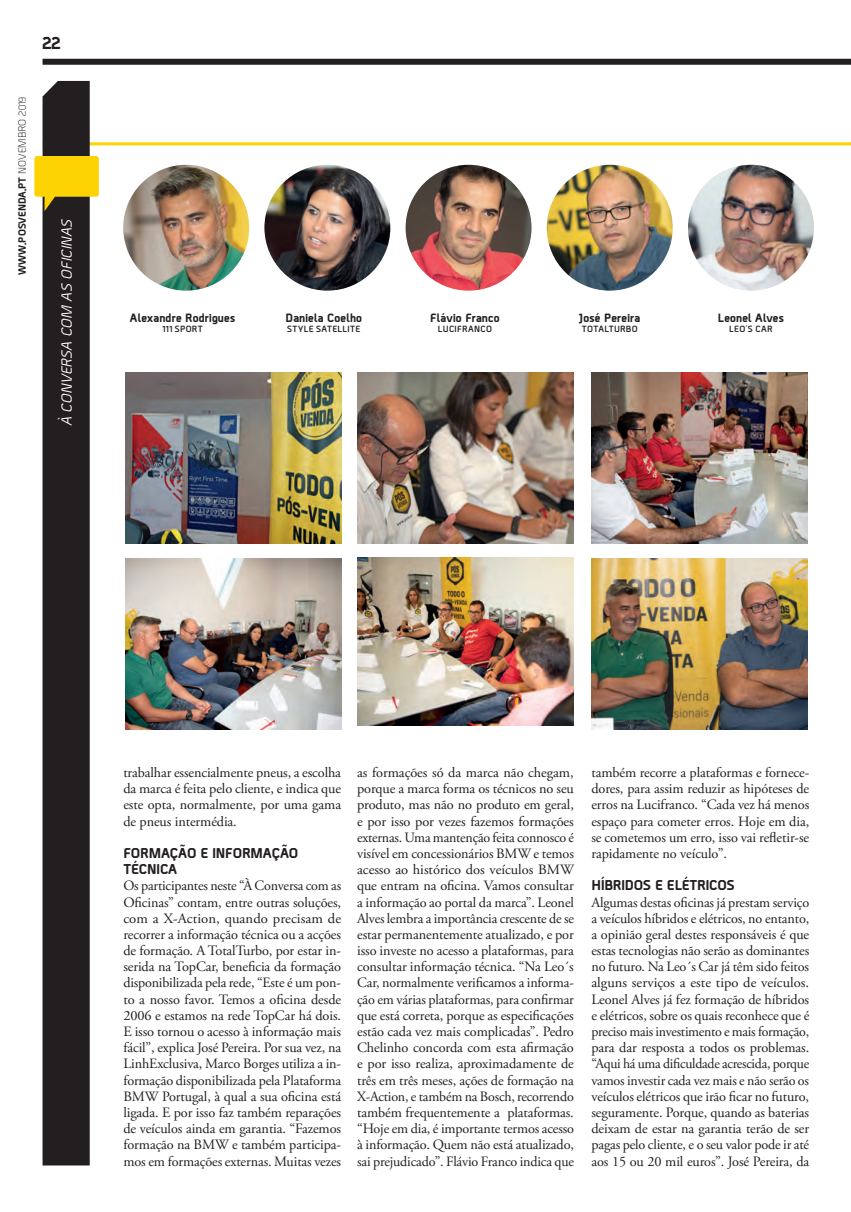
<style>
.page{position:relative;width:851px;height:1212px;background:#fff}
.page>*{position:absolute;margin:0;border:0;box-sizing:border-box;transform-origin:0 0}
.t1{font:800 18px "Borda";color:#231f20}
._1_titulo_34pt{font:italic 500 14.7px "Borda";color:#fff}
.TEXTO1{font:14.25px/16.2px "Adobe Garamond Pro";letter-spacing:-.005em;color:#231f20;text-align:justify}
.TEXTO1-2{font:800 14.25px "Borda";letter-spacing:-.005em;color:#231f20}
.Texto_Corrido_PVP{font:800 12px "Borda";letter-spacing:.015em;color:#231f20}
.t2{font:800 10.5px "Borda";color:#231f20}
.Texto_Corrido_PVP-2{font:700 9px "Borda";letter-spacing:.04em;color:#231f20}
.s1{font-weight:400}
</style>
<div class="page">
<hr style="left:43px;top:142px;width:807px;height:3px;background:#fed304">
<div style="left:43px;top:59px;width:807px;height:6px;background:#231f20"></div>
<div style="left:43px;top:81px;width:47px;height:1084px;background:#231f20"></div>
<svg style="left:34px;top:156px;width:65px;height:55px"></svg>
<img style="left:125px;top:372px;width:216px;height:171px">
<img style="left:357px;top:557px;width:216px;height:168px">
<img style="left:591px;top:372px;width:216px;height:171px">
<img style="left:125px;top:558px;width:216px;height:171px">
<img style="left:357px;top:372px;width:216px;height:171px">
<img style="left:591px;top:558px;width:216px;height:171px">
<img style="left:123px;top:165px;width:126px;height:126px;border-radius:63px">
<img style="left:687px;top:165px;width:126px;height:126px;border-radius:63px">
<img style="left:264px;top:165px;width:126px;height:126px;border-radius:63px">
<img style="left:405px;top:165px;width:126px;height:126px;border-radius:63px">
<img style="left:546px;top:165px;width:126px;height:126px;border-radius:63px">
<p class="t1" style="left:43px;top:29px;width:20px">22</p>
<p class="t2" style="left:15px;top:275px;width:179px;rotate:-90deg">WWW.POSVENDA.PT <span class="s1">NOVEMBRO 2019</span></p>
<p class="_1_titulo_34pt" style="left:57px;top:426px;width:209px;rotate:-90deg">À CONVERSA COM AS OFICINAS</p>
<p class="Texto_Corrido_PVP" style="left:130px;top:309px;width:107px">Alexandre Rodrigues</p>
<p class="Texto_Corrido_PVP-2" style="left:162px;top:322px;width:42px">111 SPORT</p>
<p class="Texto_Corrido_PVP" style="left:285px;top:309px;width:78px">Daniela Coelho</p>
<p class="Texto_Corrido_PVP-2" style="left:287px;top:322px;width:75px">STYLE SATELLITE</p>
<p class="Texto_Corrido_PVP" style="left:430px;top:309px;width:71px">Flávio Franco</p>
<p class="Texto_Corrido_PVP-2" style="left:438px;top:322px;width:56px">LUCIFRANCO</p>
<p class="Texto_Corrido_PVP" style="left:579px;top:309px;width:62px">José Pereira</p>
<p class="Texto_Corrido_PVP-2" style="left:581px;top:322px;width:57px">TOTALTURBO</p>
<p class="Texto_Corrido_PVP" style="left:717px;top:309px;width:68px">Leonel Alves</p>
<p class="Texto_Corrido_PVP-2" style="left:729px;top:322px;width:45px">LEO´S CAR</p>
<p class="TEXTO1" style="left:123px;top:765px;width:219px">trabalhar essencialmente pneus, a escolha da marca é feita pelo cliente, e indica que este opta, normalmente, por uma gama de pneus intermédia.</p>
<p class="TEXTO1-2" style="left:123px;top:842px;width:176px">FORMAÇÃO E INFORMAÇÃO</p>
<p class="TEXTO1-2" style="left:123px;top:858px;width:55px">TÉCNICA</p>
<p class="TEXTO1" style="left:123px;top:878px;width:219px">Os participantes neste “À Conversa com as Oficinas” contam, entre outras soluções, com a X-Action, quando precisam de recorrer a informação técnica ou a acções de formação. A TotalTurbo, por estar in&shy;serida na TopCar, beneficia da formação disponibilizada pela rede, “Este é um pon&shy;to a nosso favor. Temos a oficina desde 2006 e estamos na rede TopCar há dois.<br>E isso tornou o acesso à informação mais fácil”, explica José Pereira. Por sua vez, na LinhExclusiva, Marco Borges utiliza a in&shy;formação disponibilizada pela Plataforma BMW Portugal, à qual a sua oficina está ligada. E por isso faz também reparações de veículos ainda em garantia. “Fazemos formação na BMW e também participa&shy;mos em formações externas. Muitas vezes</p>
<p class="TEXTO1" style="left:357px;top:765px;width:218px">as formações só da marca não chegam, porque a marca forma os técnicos no seu produto, mas não no produto em geral, e por isso por vezes fazemos formações externas. Uma mantenção feita connosco é visível em concessionários BMW e temos acesso ao histórico dos veículos BMW que entram na oficina. Vamos consultar a informação ao portal da marca”. Leonel Alves lembra a importância crescente de se estar permanentemente atualizado, e por isso investe no acesso a plataformas, para consultar informação técnica. “Na Leo´s Car, normalmente verificamos a informa&shy;ção em várias plataformas, para confirmar que está correta, porque as especificações estão cada vez mais complicadas”. Pedro Chelinho concorda com esta afirmação e por isso realiza, aproximadamente de três em três meses, ações de formação na X-Action, e também na Bosch, recorrendo também frequentemente a plataformas. “Hoje em dia, é importante termos acesso à informação. Quem não está atualizado, sai prejudicado”. Flávio Franco indica que</p>
<p class="TEXTO1" style="left:591px;top:765px;width:219px">também recorre a plataformas e fornece&shy;dores, para assim reduzir as hipóteses de erros na Lucifranco. “Cada vez há menos espaço para cometer erros. Hoje em dia, se cometemos um erro, isso vai refletir-se rapidamente no veículo”.</p>
<p class="TEXTO1-2" style="left:591px;top:875px;width:145px">HÍBRIDOS E ELÉTRICOS</p>
<p class="TEXTO1" style="left:591px;top:894px;width:219px">Algumas destas oficinas já prestam serviço a veículos híbridos e elétricos, no entanto, a opinião geral destes responsáveis é que estas tecnologias não serão as dominantes no futuro. Na Leo´s Car já têm sido feitos alguns serviços a este tipo de veículos.<br>Leonel Alves já fez formação de híbridos e elétricos, sobre os quais reconhece que é preciso mais investimento e mais formação, para dar resposta a todos os problemas. “Aqui há uma dificuldade acrescida, porque vamos investir cada vez mais e não serão os veículos elétricos que irão ficar no futuro, seguramente. Porque, quando as baterias deixam de estar na garantia terão de ser pagas pelo cliente, e o seu valor pode ir até aos 15 ou 20 mil euros”. José Pereira, da</p>
</div>
